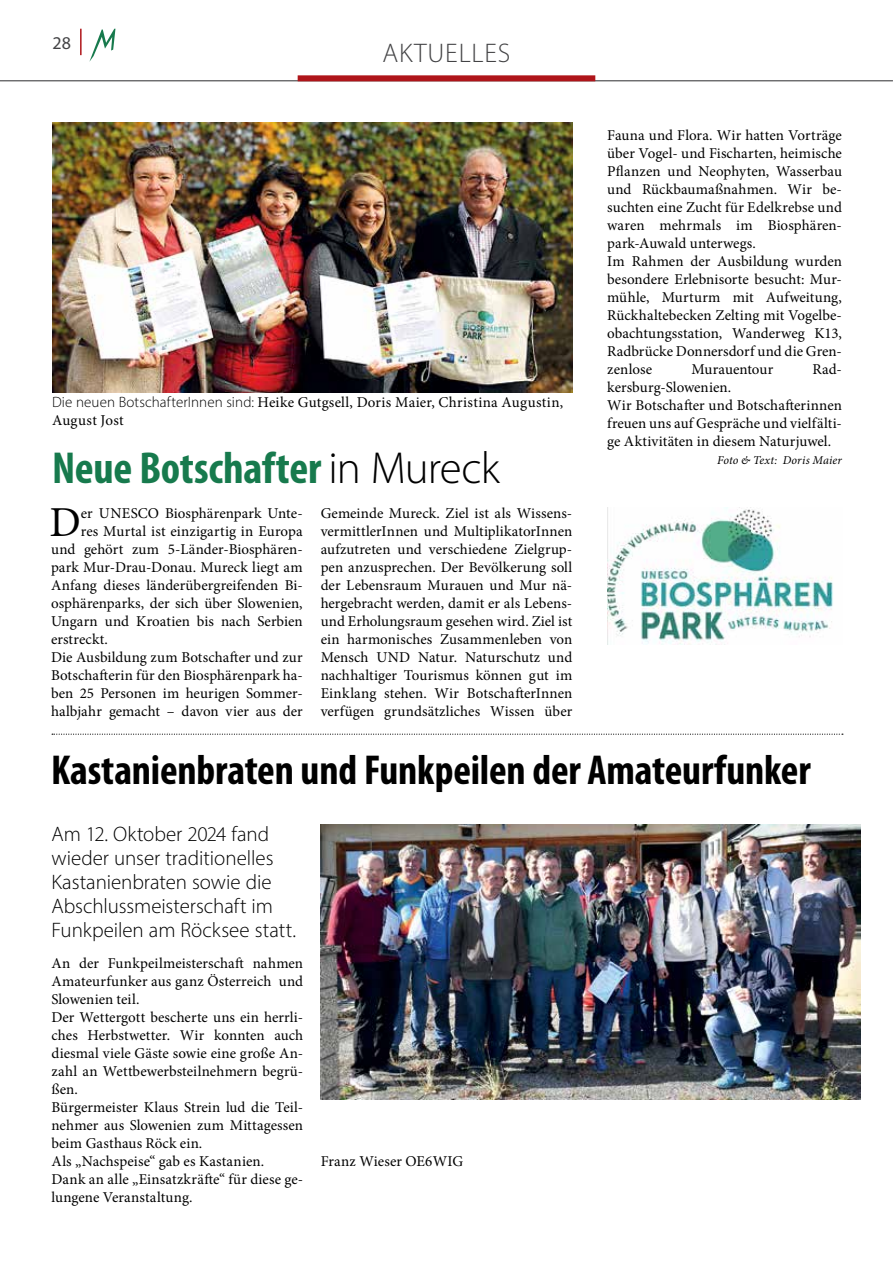
<style>
.page{position:relative;width:893px;height:1263px;background:#fff}
.page>*{position:absolute;margin:0;border:0;box-sizing:border-box;transform-origin:0 0}
.t1{font:700 condensed 45px "Myriad Pro";letter-spacing:-.005em;color:#177a4d}
.t2{font:42.75px "Minion Pro";color:#000}
.t3{font:700 condensed 42px "Myriad Pro";letter-spacing:-.005em;color:#000}
.t4{font:300 27px "Myriad Pro";letter-spacing:.03em;color:#434345}
.t5{font:300 21px/24px "Myriad Pro";letter-spacing:-.005em;color:#000}
.t6{font:18px "Myriad Pro";color:#434345}
.t7{font:15px/18px "Minion Pro";letter-spacing:.005em;color:#000}
.t8{font:italic 12px "Minion Pro";letter-spacing:.01em;color:#000}
.s1{font-family:"Myriad Pro";font-weight:300}
.s2{font-weight:300;font-stretch:normal;color:#000}
</style>
<div class="page">
<hr style="left:0;top:80px;width:893px;height:1px;background:#434345">
<div style="left:298px;top:75px;width:297px;height:6px;background:#af151a"></div>
<hr style="left:80px;top:29px;width:2px;height:26px;background:#af151a">
<svg style="left:89px;top:29px;width:26px;height:33px"></svg>
<img style="left:52px;top:122px;width:520px;height:270px">
<img style="left:608px;top:508px;width:225px;height:136px">
<svg style="left:52px;top:734px;width:791px;height:1px"></svg>
<img style="left:321px;top:824px;width:540px;height:276px">
<p class="t6" style="left:53px;top:31px;width:20px">28</p>
<h3 class="t4" style="left:383px;top:37px;width:129px">AKTUELLES</h3>
<p class="t7" style="left:52px;top:393px;width:513px"><span class="s1">Die neuen BotschafterInnen sind:</span> Heike Gutgsell, Doris Maier, Christina Augustin,<br>August Jost</p>
<h1 class="t1" style="left:52px;top:440px;width:449px">Neue Botschafter <span class="s2">in Mureck</span></h1>
<p class="t7" style="left:321px;top:504px;width:253px;text-align:justify">Gemeinde Mureck. Ziel ist als Wissens&shy;vermittlerInnen und MultiplikatorInnen aufzutreten und verschiedene Zielgrup&shy;pen anzusprechen. Der Bevölkerung soll der Lebensraum Murauen und Mur nä&shy;hergebracht werden, damit er als Lebens&shy;und Erholungsraum gesehen wird. Ziel ist ein harmonisches Zusammenleben von Mensch UND Natur. Naturschutz und nachhaltiger Tourismus können gut im Einklang stehen. Wir BotschafterInnen verfügen grundsätzliches Wissen über</p>
<h2 class="t2" style="left:50px;top:494px;width:33px">D</h2>
<p class="t7" style="left:81px;top:504px;width:223px">er UNESCO Biosphärenpark Unte-</p>
<p class="t7" style="left:81px;top:522px;width:223px">res Murtal ist einzigartig in Europa</p>
<p class="t7" style="left:51px;top:540px;width:253px">und gehört zum 5-Länder-Biosphären-</p>
<p class="t7" style="left:51px;top:558px;width:253px">park Mur-Drau-Donau. Mureck liegt am</p>
<p class="t7" style="left:51px;top:576px;width:253px">Anfang dieses länderübergreifenden Bi-</p>
<p class="t7" style="left:51px;top:594px;width:253px">osphärenparks, der sich über Slowenien,</p>
<p class="t7" style="left:51px;top:612px;width:253px">Ungarn und Kroatien bis nach Serbien</p>
<p class="t7" style="left:51px;top:630px;width:59px">erstreckt.</p>
<p class="t7" style="left:51px;top:648px;width:253px">Die Ausbildung zum Botschafter und zur</p>
<p class="t7" style="left:51px;top:666px;width:253px">Botschafterin für den Biosphärenpark ha-</p>
<p class="t7" style="left:51px;top:684px;width:253px">ben 25 Personen im heurigen Sommer-</p>
<p class="t7" style="left:51px;top:702px;width:253px">halbjahr gemacht – davon vier aus der</p>
<p class="t7" style="left:607px;top:126px;width:236px">Fauna und Flora. Wir hatten Vorträge über Vogel- und Fischarten, heimische<br>Pflanzen und Neophyten, Wasserbau und Rückbaumaßnahmen. Wir be&shy;suchten eine Zucht für Edelkrebse und waren mehrmals im Biosphären&shy;park-Auwald unterwegs.<br>Im Rahmen der Ausbildung wurden besondere Erlebnisorte besucht: Mur&shy;mühle, Murturm mit Aufweitung,<br>Rückhaltebecken Zelting mit Vogelbe&shy;obachtungsstation, Wanderweg K13,<br>Radbrücke Donnersdorf und die Gren&shy;zenlose</p>
<p class="t7" style="left:691px;top:360px;width:83px">Murauentour</p>
<p class="t7" style="left:813px;top:360px;width:31px">Rad-</p>
<p class="t7" style="left:607px;top:378px;width:236px">kersburg-Slowenien.<br>Wir Botschafter und Botschafterinnen freuen uns auf Gespräche und vielfälti&shy;ge Aktivitäten in diesem Naturjuwel.</p>
<p class="t8" style="left:717px;top:452px;width:126px">Foto &amp; Text: Doris Maier</p>
<h3 class="t3" style="left:51px;top:743px;width:761px">Kastanienbraten und Funkpeilen der Amateurfunker</h3>
<h3 class="t5" style="left:52px;top:822px;width:246px">Am 12. Oktober 2024 fand wieder unser traditionelles<br>Kastanienbraten sowie die<br>Abschlussmeisterschaft im<br>Funkpeilen am Röcksee statt.</h3>
<p class="t7" style="left:52px;top:954px;width:253px">An der Funkpeilmeisterschaft nahmen<br>Amateurfunker aus ganz Österreich und<br>Slowenien teil.<br>Der Wettergott bescherte uns ein herrli&shy;ches Herbstwetter. Wir konnten auch diesmal viele Gäste sowie eine große An&shy;zahl an Wettbewerbsteilnehmern begrü&shy;ßen.<br>Bürgermeister Klaus Strein lud die Teil&shy;nehmer aus Slowenien zum Mittagessen beim Gasthaus Röck ein.<br>Als „Nachspeise“ gab es Kastanien.<br>Dank an alle „Einsatzkräfte“ für diese ge&shy;lungene Veranstaltung.</p>
<p class="t7" style="left:321px;top:1152px;width:144px">Franz Wieser OE6WIG</p>
</div>
